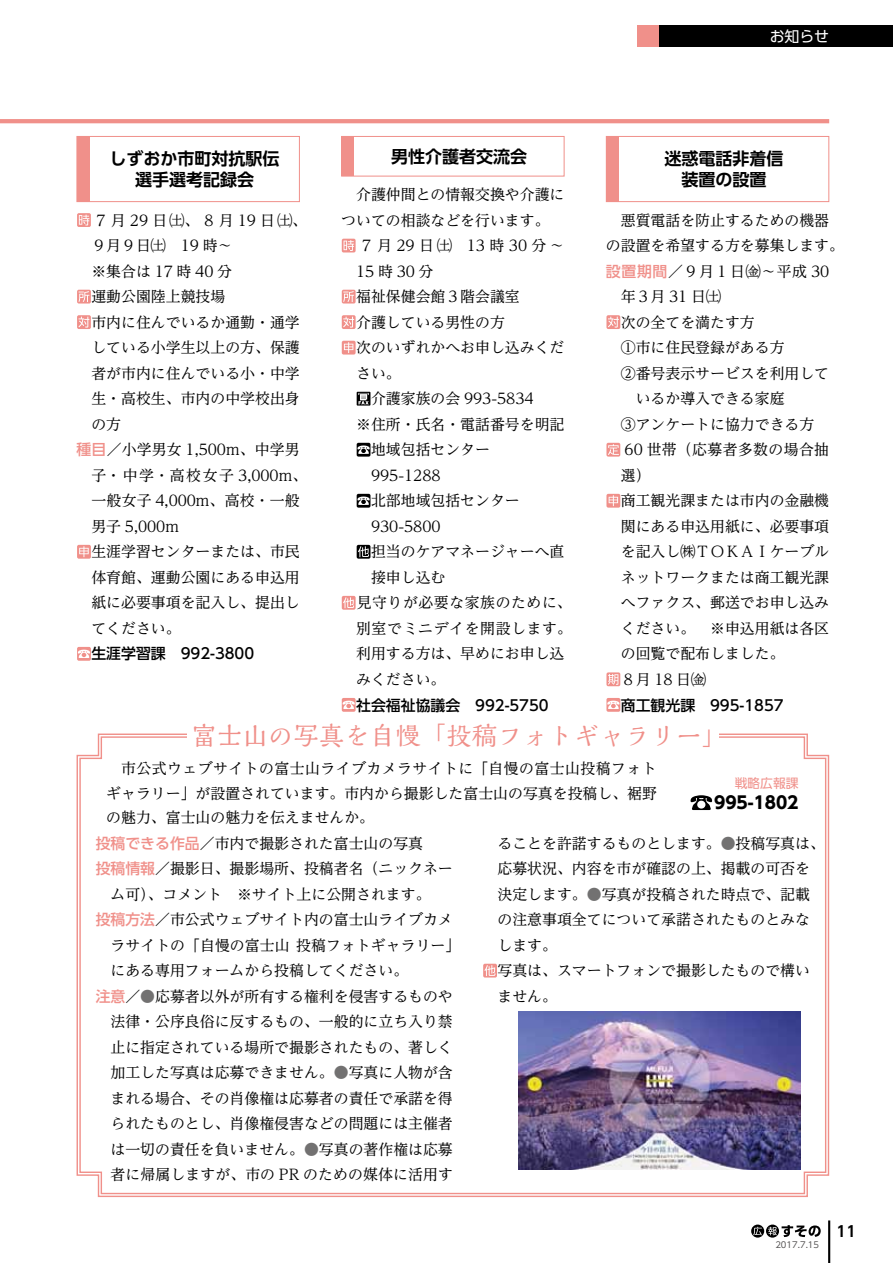
<style>
.page{position:relative;width:893px;height:1263px;background:#fff}
.page>*{position:absolute;margin:0;border:0;box-sizing:border-box;transform-origin:0 0}
.t1{font:500 25.5px "Kaimin So Std";color:#f0908a}
.t2{font:700 16.95px/21.3px "UD Shin Go Pr 6 De";color:#000;text-align:center}
.t3{font:700 16.95px "UD Shin Go Pr 6";color:#000}
.t4{font:14.85px/25.5px "UD Reimin Pr 6";color:#000}
.t5{font:500 14.85px "UD Shin Go Pr 6";color:#000}
.t6{font:14.85px "UD Reimin Pr 6";letter-spacing:.04em;color:#000}
.t7{font:14.85px "UD Reimin Pr 6";letter-spacing:.105em;color:#000}
.t8{font:14.85px "UD Reimin Pr 6";letter-spacing:.3em;color:#000}
.t9{font:14.85px "UD Reimin Pr 6";letter-spacing:.025em;color:#000}
.t10{font:14.85px "UD Shin Go Pr 6";color:#fff}
.t11{font:700 14.85px "UD Shin Go Pr 6 De";color:#000}
.t12{font:12.75px "UD Shin Go Pr 6";color:#f0908a}
.t13{font:8.55px "UD Shin Go Pr 6";color:#595757}
.s1{font-family:"UD Shin Go Pr 6";font-weight:500;color:#f0908a}
.s2{color:#727171}
</style>
<div class="page">
<div style="left:659px;top:26px;width:234px;height:21px;background:#000"></div>
<div style="left:638px;top:26px;width:21px;height:21px;background:#f0908a"></div>
<hr style="left:0;top:119px;width:829px;height:4px;background:#f0908a">
<div style="left:77px;top:136px;width:12px;height:66px;background:#f0908a"></div>
<div style="left:77px;top:136px;width:223px;height:66px;border:1px solid #f0908a"></div>
<svg style="left:77px;top:213px;width:14px;height:14px"></svg>
<svg style="left:77px;top:290px;width:14px;height:13px"></svg>
<svg style="left:77px;top:315px;width:14px;height:14px"></svg>
<svg style="left:77px;top:545px;width:14px;height:14px"></svg>
<svg style="left:77px;top:647px;width:14px;height:14px"></svg>
<div style="left:342px;top:136px;width:12px;height:40px;background:#f0908a"></div>
<div style="left:341px;top:136px;width:223px;height:40px;border:1px solid #f0908a"></div>
<svg style="left:342px;top:239px;width:14px;height:13px"></svg>
<svg style="left:342px;top:290px;width:14px;height:13px"></svg>
<svg style="left:342px;top:315px;width:14px;height:14px"></svg>
<svg style="left:342px;top:341px;width:14px;height:14px"></svg>
<svg style="left:357px;top:392px;width:13px;height:14px"></svg>
<svg style="left:357px;top:443px;width:13px;height:14px"></svg>
<svg style="left:357px;top:494px;width:13px;height:14px"></svg>
<svg style="left:357px;top:545px;width:13px;height:14px"></svg>
<svg style="left:342px;top:596px;width:14px;height:14px"></svg>
<svg style="left:342px;top:698px;width:14px;height:14px"></svg>
<div style="left:606px;top:136px;width:13px;height:66px;background:#f0908a"></div>
<div style="left:606px;top:136px;width:223px;height:66px;border:1px solid #f0908a"></div>
<svg style="left:606px;top:315px;width:14px;height:14px"></svg>
<svg style="left:606px;top:443px;width:14px;height:14px"></svg>
<svg style="left:606px;top:494px;width:14px;height:14px"></svg>
<svg style="left:606px;top:672px;width:14px;height:14px"></svg>
<svg style="left:606px;top:698px;width:14px;height:14px"></svg>
<svg style="left:79px;top:736px;width:748px;height:459px"></svg>
<div style="left:187px;top:723px;width:532px;height:25px;background:#fff"></div>
<svg style="left:483px;top:964px;width:14px;height:13px"></svg>
<img style="left:519px;top:1011px;width:281px;height:158px">
<svg style="left:691px;top:795px;width:21px;height:15px"></svg>
<svg style="left:766px;top:1224px;width:13px;height:13px"></svg>
<svg style="left:768px;top:1225px;width:53px;height:12px"></svg>
<svg style="left:751px;top:1224px;width:13px;height:13px"></svg>
<svg style="left:753px;top:1227px;width:9px;height:8px"></svg>
<hr style="left:828px;top:1220px;width:2px;height:43px;background:#000">
<p class="t2" style="left:109px;top:147px;width:172px">しずおか市町対抗駅伝選手選考記録会</p>
<p class="t4" style="left:94px;top:207px;width:215px">７月 29 日㈯、８月 19 日㈯、</p>
<p class="t4" style="left:91px;top:232px;width:142px">９月９日㈯　19 時～</p>
<p class="t4" style="left:91px;top:258px;width:142px">※集合は 17 時 40 分</p>
<p class="t4" style="left:91px;top:283px;width:135px">運動公園陸上競技場</p>
<p class="t4" style="left:91px;top:309px;width:210px">市内に住んでいるか通勤・通学</p>
<p class="t4" style="left:91px;top:334px;width:210px">している小学生以上の方、保護</p>
<p class="t4" style="left:91px;top:360px;width:210px">者が市内に住んでいる小･中学</p>
<p class="t4" style="left:91px;top:385px;width:210px">生・高校生、市内の中学校出身</p>
<p class="t4" style="left:91px;top:411px;width:31px">の方</p>
<p class="t4" style="left:77px;top:436px;width:225px"><span class="s1">種目</span>／小学男女 1,500m、中学男</p>
<p class="t7" style="left:91px;top:463px;width:217px">子・中学･高校女子 3,000m、</p>
<p class="t4" style="left:91px;top:487px;width:210px">一般女子 4,000m、高校･一般</p>
<p class="t4" style="left:91px;top:513px;width:89px">男子 5,000m</p>
<p class="t4" style="left:91px;top:539px;width:210px">生涯学習センターまたは、市民</p>
<p class="t4" style="left:91px;top:564px;width:210px">体育館、運動公園にある申込用</p>
<p class="t4" style="left:91px;top:590px;width:210px">紙に必要事項を記入し、提出し</p>
<p class="t4" style="left:91px;top:615px;width:91px">てください。</p>
<p class="t5" style="left:91px;top:642px;width:164px">生涯学習課　992-3800</p>
<p class="t2" style="left:391px;top:145px;width:138px">男性介護者交流会</p>
<p class="t4" style="left:341px;top:181px;width:225px">　介護仲間との情報交換や介護についての相談などを行います。</p>
<p class="t8" style="left:359px;top:234px;width:207px">７月29日㈯　13時30分～</p>
<p class="t4" style="left:356px;top:258px;width:79px">15時30分</p>
<p class="t4" style="left:356px;top:283px;width:165px">福祉保健会館３階会議室</p>
<p class="t4" style="left:356px;top:309px;width:150px">介護している男性の方</p>
<p class="t4" style="left:356px;top:334px;width:210px">次のいずれかへお申し込みくだ</p>
<p class="t4" style="left:356px;top:360px;width:46px">さい。</p>
<p class="t4" style="left:371px;top:385px;width:164px">介護家族の会 993-5834</p>
<p class="t4" style="left:356px;top:411px;width:210px">※住所・氏名・電話番号を明記</p>
<p class="t4" style="left:371px;top:436px;width:121px">地域包括センター</p>
<p class="t4" style="left:356px;top:462px;width:86px">　995-1288</p>
<p class="t4" style="left:371px;top:488px;width:150px">北部地域包括センター</p>
<p class="t4" style="left:356px;top:513px;width:86px">　930-5800</p>
<p class="t4" style="left:371px;top:539px;width:195px">担当のケアマネージャーへ直</p>
<p class="t4" style="left:371px;top:564px;width:76px">接申し込む</p>
<p class="t6" style="left:357px;top:591px;width:217px">見守りが必要な家族のために、</p>
<p class="t6" style="left:356px;top:616px;width:217px">別室でミニデイを開設します。</p>
<p class="t4" style="left:356px;top:641px;width:210px">利用する方は、早めにお申し込</p>
<p class="t4" style="left:356px;top:666px;width:91px">みください。</p>
<p class="t5" style="left:356px;top:693px;width:194px">社会福祉協議会　992-5750</p>
<p class="t10" style="left:770px;top:24px;width:61px">お知らせ</p>
<p class="t2" style="left:664px;top:147px;width:121px">迷惑電話非着信装置の設置</p>
<p class="t4" style="left:621px;top:207px;width:210px">悪質電話を防止するための機器</p>
<p class="t4" style="left:606px;top:232px;width:240px">の設置を希望する方を募集します。</p>
<p class="t4" style="left:606px;top:258px;width:225px"><span class="s1">設置期間</span>／９月１日㈮～平成 30</p>
<p class="t4" style="left:621px;top:283px;width:102px">年３月 31 日㈯</p>
<p class="t4" style="left:621px;top:309px;width:135px">次の全てを満たす方</p>
<p class="t4" style="left:621px;top:334px;width:165px">①市に住民登録がある方</p>
<p class="t4" style="left:621px;top:360px;width:210px">②番号表示サービスを利用して</p>
<p class="t4" style="left:636px;top:385px;width:150px">いるか導入できる家庭</p>
<p class="t4" style="left:621px;top:411px;width:195px">③アンケートに協力できる方</p>
<p class="t9" style="left:625px;top:438px;width:206px">60 世帯（応募者多数の場合抽</p>
<p class="t4" style="left:621px;top:462px;width:31px">選）</p>
<p class="t4" style="left:621px;top:488px;width:210px">商工観光課または市内の金融機</p>
<p class="t4" style="left:621px;top:513px;width:210px">関にある申込用紙に、必要事項</p>
<p class="t4" style="left:621px;top:539px;width:210px">を記入し㈱ＴＯＫＡＩケーブル</p>
<p class="t4" style="left:621px;top:564px;width:210px">ネットワークまたは商工観光課</p>
<p class="t4" style="left:621px;top:590px;width:210px">へファクス、郵送でお申し込み</p>
<p class="t4" style="left:621px;top:615px;width:210px">ください。　※申込用紙は各区</p>
<p class="t4" style="left:621px;top:641px;width:165px">の回覧で配布しました。</p>
<p class="t4" style="left:621px;top:666px;width:87px">８月 18 日㈮</p>
<p class="t5" style="left:621px;top:693px;width:164px">商工観光課　995-1857</p>
<h1 class="t1" style="left:191px;top:718px;width:537px">富士山の写真を自慢「投稿フォトギャラリー」</h1>
<p class="t4" style="left:106px;top:756px;width:552px;line-height:24.5px;text-align:justify;text-indent:15px">市公式ウェブサイトの富士山ライブカメラサイトに「自慢の富士山投稿フォトギャラリー」が設置されています。市内から撮影した富士山の写真を投稿し、裾野の魅力、富士山の魅力を伝えませんか。</p>
<p class="t12" style="left:735px;top:773px;width:65px">戦略広報課</p>
<p class="t3" style="left:714px;top:789px;width:86px">995-1802</p>
<p class="t4" style="left:96px;top:830px;width:329px"><span class="s1">投稿できる作品</span>／市内で撮影された富士山の写真</p>
<p class="t4" style="left:96px;top:855px;width:359px"><span class="s1">投稿情報</span>／撮影日、撮影場所、投稿者名（ニックネー</p>
<p class="t4" style="left:111px;top:881px;width:321px">ム可）、コメント　※サイト上に公開されます。</p>
<p class="t4" style="left:96px;top:906px;width:359px"><span class="s1">投稿方法</span>／市公式ウェブサイト内の富士山ライブカメ</p>
<p class="t4" style="left:111px;top:932px;width:351px">ラサイトの「自慢の富士山 投稿フォトギャラリー」</p>
<p class="t4" style="left:111px;top:957px;width:299px">にある専用フォームから投稿してください。</p>
<p class="t4" style="left:96px;top:983px;width:359px"><span class="s1">注意</span>／<span class="s2">●</span>応募者以外が所有する権利を侵害するものや</p>
<p class="t4" style="left:111px;top:1008px;width:344px">法律・公序良俗に反するもの、一般的に立ち入り禁</p>
<p class="t4" style="left:111px;top:1034px;width:344px">止に指定されている場所で撮影されたもの、著しく</p>
<p class="t4" style="left:111px;top:1059px;width:344px">加工した写真は応募できません。<span class="s2">●</span>写真に人物が含</p>
<p class="t4" style="left:111px;top:1085px;width:344px">まれる場合、その肖像権は応募者の責任で承諾を得</p>
<p class="t4" style="left:111px;top:1110px;width:344px">られたものとし、肖像権侵害などの問題には主催者</p>
<p class="t4" style="left:111px;top:1136px;width:344px">は一切の責任を負いません。<span class="s2">●</span>写真の著作権は応募</p>
<p class="t4" style="left:111px;top:1161px;width:344px">者に帰属しますが、市の PR のための媒体に活用す</p>
<p class="t4" style="left:497px;top:830px;width:329px">ることを許諾するものとします。<span class="s2">●</span>投稿写真は、応募状況、内容を市が確認の上、掲載の可否を決定します。<span class="s2">●</span>写真が投稿された時点で、記載の注意事項全てについて承諾されたものとみなします。<br>写真は、スマートフォンで撮影したもので構いません。</p>
<p class="t13" style="left:775px;top:1238px;width:45px">2017.7.15</p>
<p class="t11" style="left:837px;top:1219px;width:21px">11</p>
</div>
